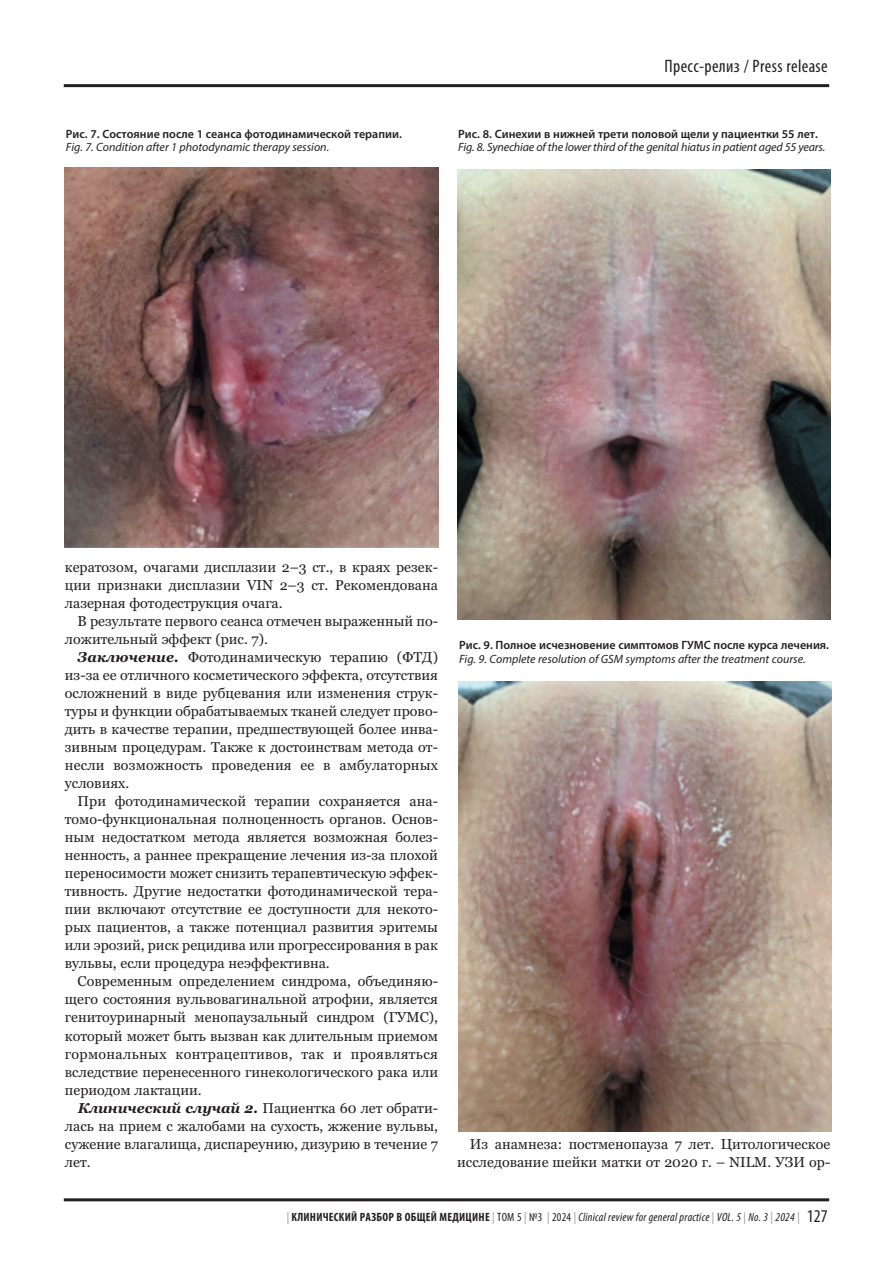
<style>
.page{position:relative;width:893px;height:1263px;background:#fff}
.page>*{position:absolute;margin:0;border:0;box-sizing:border-box;transform-origin:0 0}
.t1{font:condensed 18px "Myriad Pro";letter-spacing:.02em;color:#231f20}
.t2{font:14.25px/18px "Georgia";color:#231f20;text-align:justify}
.t3{font:italic 12px "Myriad Pro";color:#231f20}
.t4{font:600 12px "Myriad Pro";color:#231f20}
.t5{font:italic condensed 12px "Myriad Pro";letter-spacing:.02em;color:#231f20}
.s1{font-weight:700;font-style:italic}
.s2{font-style:normal;color:#939598}
.s3{font-weight:700;font-style:normal}
.s4{font-style:normal}
.s5{font-style:normal;font-size:18px}
</style>
<div class="page">
<hr style="left:64px;top:1198px;width:765px;height:3px;background:#231f20">
<hr style="left:64px;top:84px;width:765px;height:3px;background:#231f20">
<img style="left:65px;top:167px;width:373px;height:381px">
<img style="left:457px;top:170px;width:373px;height:450px">
<img style="left:458px;top:681px;width:373px;height:450px">
<p class="t4" style="left:66px;top:129px;width:337px">Рис. 7. Состояние после 1 сеанса фотодинамической терапии.</p>
<p class="t3" style="left:66px;top:143px;width:265px">Fig. 7. Condition after 1 photodynamic therapy session.</p>
<p class="t1" style="left:665px;top:60px;width:165px">Пресс-релиз / Press release</p>
<p class="t4" style="left:458px;top:129px;width:361px">Рис. 8. Синехии в нижней трети половой щели у пациентки 55 лет.</p>
<p class="t3" style="left:458px;top:143px;width:369px">Fig. 8. Synechiae of the lower third of the genital hiatus in patient aged 55 years.</p>
<p class="t2" style="left:65px;top:558px;width:375px">кератозом, очагами дисплазии 2–3 ст., в краях резек&shy;ции признаки дисплазии VIN 2–3 ст. Рекомендована лазерная фотодеструкция очага.</p>
<p class="t2" style="left:65px;top:612px;width:375px;text-indent:13px">В результате первого сеанса отмечен выраженный по&shy;ложительный эффект (рис. 7).</p>
<p class="t2" style="left:65px;top:648px;width:375px;text-indent:13px"><span class="s1">Заключение.</span> Фотодинамическую терапию (ФТД) из-за ее отличного косметического эффекта, отсутствия осложнений в виде рубцевания или изменения струк&shy;туры и функции обрабатываемых тканей следует прово&shy;дить в качестве терапии, предшествующей более инва&shy;зивным процедурам. Также к достоинствам метода от&shy;несли возможность проведения ее в амбулаторных условиях.</p>
<p class="t2" style="left:65px;top:792px;width:375px;text-indent:13px">При фотодинамической терапии сохраняется ана&shy;томо-функциональная полноценность органов. Основ&shy;ным недостатком метода является возможная болез&shy;ненность, а раннее прекращение лечения из-за плохой переносимости может снизить терапевтическую эффек&shy;тивность. Другие недостатки фотодинамической тера&shy;пии включают отсутствие ее доступности для некото&shy;рых пациентов, а также потенциал развития эритемы или эрозий, риск рецидива или прогрессирования в рак вульвы, если процедура неэффективна.</p>
<p class="t2" style="left:65px;top:972px;width:375px;text-indent:13px">Современным определением синдрома, объединяю&shy;щего состояния вульвовагинальной атрофии, является генитоуринарный менопаузальный синдром (ГУМС), который может быть вызван как длительным приемом гормональных контрацептивов, так и проявляться вследствие перенесенного гинекологического рака или периодом лактации.</p>
<p class="t2" style="left:65px;top:1098px;width:375px;text-indent:13px"><span class="s1">Клинический случай 2.</span> Пациентка 60 лет обрати&shy;лась на прием с жалобами на сухость, жжение вульвы, сужение влагалища, диспареунию, дизурию в течение 7 лет.</p>
<p class="t4" style="left:459px;top:641px;width:372px">Рис. 9. Полное исчезновение симптомов ГУМС после курса лечения.</p>
<p class="t3" style="left:459px;top:654px;width:348px">Fig. 9. Complete resolution of GSM symptoms after the treatment course.</p>
<p class="t2" style="left:457px;top:1134px;width:375px;text-align:right">Из анамнеза: постменопауза 7 лет. Цитологическое исследование шейки матки от 2020 г. – NILM. УЗИ ор-</p>
<p class="t5" style="left:287px;top:1212px;width:542px"><span class="s2">|</span> <span class="s3">КЛИНИЧЕСКИЙ РАЗБОР В ОБЩЕЙ МЕДИЦИНЕ</span> <span class="s2">|</span> <span class="s4">ТОМ 5</span> <span class="s2">|</span> <span class="s4">№3</span> <span class="s2">|</span> <span class="s4">2024</span> <span class="s2">|</span> Clinical review for general practice <span class="s2">|</span> VOL. 5 <span class="s2">|</span> No. 3 <span class="s2">|</span> 2024 <span class="s2">|</span> <span class="s5">127</span></p>
</div>
